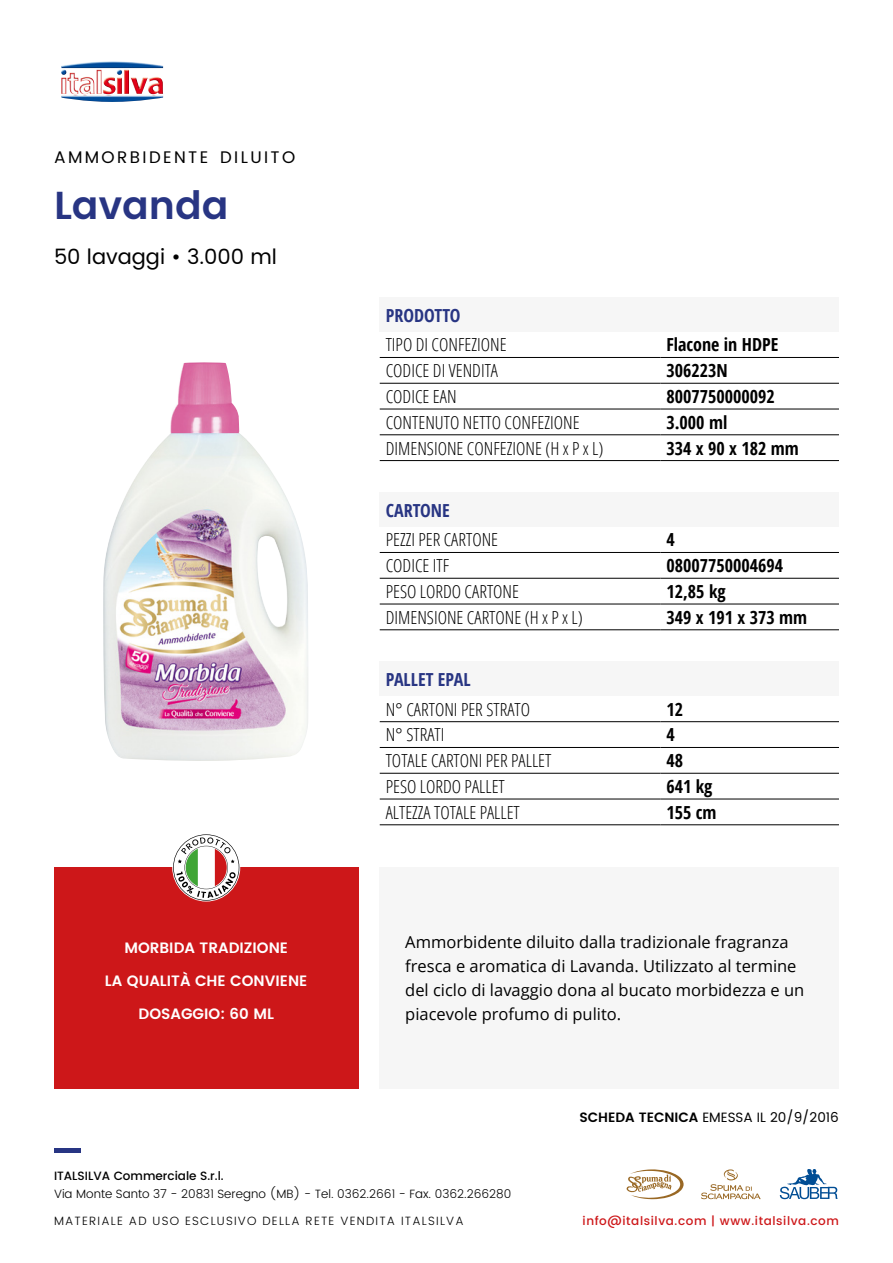
<style>
.page{position:relative;width:893px;height:1263px;background:#fff}
.page>*{position:absolute;margin:0;border:0;box-sizing:border-box;transform-origin:0 0}
.t1{font:600 39px "Poppins";color:#283583}
.t2{font:21px "Poppins";color:#000}
.t3{font:300 condensed 18px "Open Sans";color:#000}
.t4{font:700 condensed 18px "Open Sans";color:#000}
.t5{font:700 condensed 18px "Open Sans";color:#283583}
.t6{font:16.8px "Poppins";letter-spacing:.145em;color:#000}
.t7{font:16.5px/24px "Open Sans";color:#000}
.t8{font:600 15px "Poppins";color:#fff}
.t9{font:13.5px "Poppins";color:#000}
.t10{font:300 12px "Poppins";color:#000}
.t11{font:300 12px "Poppins";letter-spacing:.1em;color:#000}
.t12{font:500 12px "Poppins";letter-spacing:.05em;color:#cd1719}
.t13{font:500 12px "Poppins";color:#000}
.s1{font-weight:600}
</style>
<div class="page">
<hr style="left:54px;top:1148px;width:26px;height:4px;background:#283583">
<svg style="left:626px;top:1169px;width:58px;height:30px"></svg>
<svg style="left:780px;top:1169px;width:58px;height:30px"></svg>
<svg style="left:701px;top:1169px;width:60px;height:30px"></svg>
<img style="left:61px;top:61px;width:102px;height:41px">
<div style="left:54px;top:867px;width:304px;height:222px;background:#cd1719"></div>
<div style="left:380px;top:867px;width:459px;height:222px;background:#f6f6f6"></div>
<img style="left:103px;top:362px;width:205px;height:399px">
<div style="left:380px;top:662px;width:459px;height:34px;background:#f6f6f6"></div>
<hr style="left:380px;top:721px;width:280px;height:1px;background:#000">
<hr style="left:660px;top:721px;width:179px;height:1px;background:#000">
<hr style="left:380px;top:747px;width:280px;height:1px;background:#000">
<hr style="left:660px;top:747px;width:179px;height:1px;background:#000">
<hr style="left:380px;top:773px;width:280px;height:1px;background:#000">
<hr style="left:660px;top:773px;width:179px;height:1px;background:#000">
<hr style="left:380px;top:799px;width:280px;height:1px;background:#000">
<hr style="left:660px;top:799px;width:179px;height:1px;background:#000">
<hr style="left:380px;top:824px;width:280px;height:1px;background:#000">
<hr style="left:660px;top:824px;width:179px;height:1px;background:#000">
<div style="left:380px;top:493px;width:459px;height:34px;background:#f6f6f6"></div>
<hr style="left:380px;top:552px;width:280px;height:1px;background:#000">
<hr style="left:660px;top:552px;width:179px;height:1px;background:#000">
<hr style="left:380px;top:578px;width:280px;height:1px;background:#000">
<hr style="left:660px;top:578px;width:179px;height:1px;background:#000">
<hr style="left:380px;top:604px;width:280px;height:1px;background:#000">
<hr style="left:660px;top:604px;width:179px;height:1px;background:#000">
<hr style="left:380px;top:629px;width:280px;height:1px;background:#000">
<hr style="left:660px;top:629px;width:179px;height:1px;background:#000">
<div style="left:380px;top:298px;width:459px;height:34px;background:#f6f6f6"></div>
<hr style="left:380px;top:357px;width:280px;height:1px;background:#000">
<hr style="left:660px;top:357px;width:179px;height:1px;background:#000">
<hr style="left:380px;top:383px;width:280px;height:1px;background:#000">
<hr style="left:660px;top:383px;width:179px;height:1px;background:#000">
<hr style="left:380px;top:409px;width:280px;height:1px;background:#000">
<hr style="left:660px;top:409px;width:179px;height:1px;background:#000">
<hr style="left:380px;top:434px;width:280px;height:1px;background:#000">
<hr style="left:660px;top:434px;width:179px;height:1px;background:#000">
<hr style="left:380px;top:460px;width:280px;height:1px;background:#000">
<hr style="left:660px;top:460px;width:179px;height:1px;background:#000">
<svg style="left:173px;top:834px;width:66px;height:67px"></svg>
<p class="t6" style="left:54px;top:145px;width:243px">AMMORBIDENTE DILUITO</p>
<h1 class="t1" style="left:54px;top:176px;width:176px">Lavanda</h1>
<p class="t2" style="left:54px;top:241px;width:224px">50 lavaggi • 3.000 ml</p>
<p class="t8" style="left:124px;top:937px;width:165px">MORBIDA TRADIZIONE</p>
<p class="t8" style="left:105px;top:970px;width:204px">LA QUALITÀ CHE CONVIENE</p>
<p class="t8" style="left:139px;top:1003px;width:137px">DOSAGGIO: 60 ML</p>
<p class="t5" style="left:386px;top:302px;width:76px">PRODOTTO</p>
<p class="t3" style="left:386px;top:333px;width:122px">TIPO DI CONFEZIONE</p>
<p class="t4" style="left:666px;top:332px;width:113px">Flacone in HDPE</p>
<p class="t3" style="left:386px;top:358px;width:114px">CODICE DI VENDITA</p>
<p class="t4" style="left:666px;top:358px;width:63px">306223N</p>
<p class="t3" style="left:386px;top:384px;width:72px">CODICE EAN</p>
<p class="t4" style="left:666px;top:384px;width:110px">8007750000092</p>
<p class="t3" style="left:386px;top:410px;width:195px">CONTENUTO NETTO CONFEZIONE</p>
<p class="t4" style="left:666px;top:410px;width:62px">3.000 ml</p>
<p class="t3" style="left:386px;top:436px;width:219px">DIMENSIONE CONFEZIONE (H x P x L)</p>
<p class="t4" style="left:666px;top:435px;width:134px">334 x 90 x 182 mm</p>
<p class="t5" style="left:386px;top:497px;width:66px">CARTONE</p>
<p class="t3" style="left:386px;top:528px;width:114px">PEZZI PER CARTONE</p>
<p class="t4" style="left:666px;top:527px;width:10px">4</p>
<p class="t3" style="left:386px;top:553px;width:65px">CODICE ITF</p>
<p class="t4" style="left:666px;top:553px;width:118px">08007750004694</p>
<p class="t3" style="left:386px;top:579px;width:135px">PESO LORDO CARTONE</p>
<p class="t4" style="left:666px;top:579px;width:61px">12,85 kg</p>
<p class="t3" style="left:386px;top:605px;width:199px">DIMENSIONE CARTONE (H x P x L)</p>
<p class="t4" style="left:666px;top:605px;width:142px">349 x 191 x 373 mm</p>
<p class="t5" style="left:386px;top:667px;width:87px">PALLET EPAL</p>
<p class="t3" style="left:386px;top:697px;width:146px">N° CARTONI PER STRATO</p>
<p class="t4" style="left:666px;top:697px;width:18px">12</p>
<p class="t3" style="left:386px;top:723px;width:60px">N° STRATI</p>
<p class="t4" style="left:666px;top:722px;width:10px">4</p>
<p class="t3" style="left:386px;top:748px;width:167px">TOTALE CARTONI PER PALLET</p>
<p class="t4" style="left:666px;top:748px;width:18px">48</p>
<p class="t3" style="left:386px;top:774px;width:121px">PESO LORDO PALLET</p>
<p class="t4" style="left:666px;top:774px;width:48px">641 kg</p>
<p class="t3" style="left:386px;top:800px;width:136px">ALTEZZA TOTALE PALLET</p>
<p class="t4" style="left:666px;top:800px;width:52px">155 cm</p>
<p class="t7" style="left:405px;top:930px;width:401px">Ammorbidente diluito dalla tradizionale fragranza fresca e aromatica di Lavanda. Utilizzato al termine del ciclo di lavaggio dona al bucato morbidezza e un piacevole profumo di pulito.</p>
<p class="t9" style="left:579px;top:1107px;width:261px"><span class="s1">SCHEDA TECNICA</span> EMESSA IL 20/9/2016</p>
<p class="t13" style="left:54px;top:1167px;width:171px">ITALSILVA Commerciale S.r.l.</p>
<p class="t10" style="left:54px;top:1185px;width:459px">Via Monte Santo 37 - 20831 Seregno (MB) - Tel. 0362.2661 - Fax. 0362.266280</p>
<p class="t11" style="left:54px;top:1212px;width:411px">MATERIALE AD USO ESCLUSIVO DELLA RETE VENDITA ITALSILVA</p>
<p class="t12" style="left:583px;top:1212px;width:258px">info@italsilva.com | www.italsilva.com</p>
</div>
